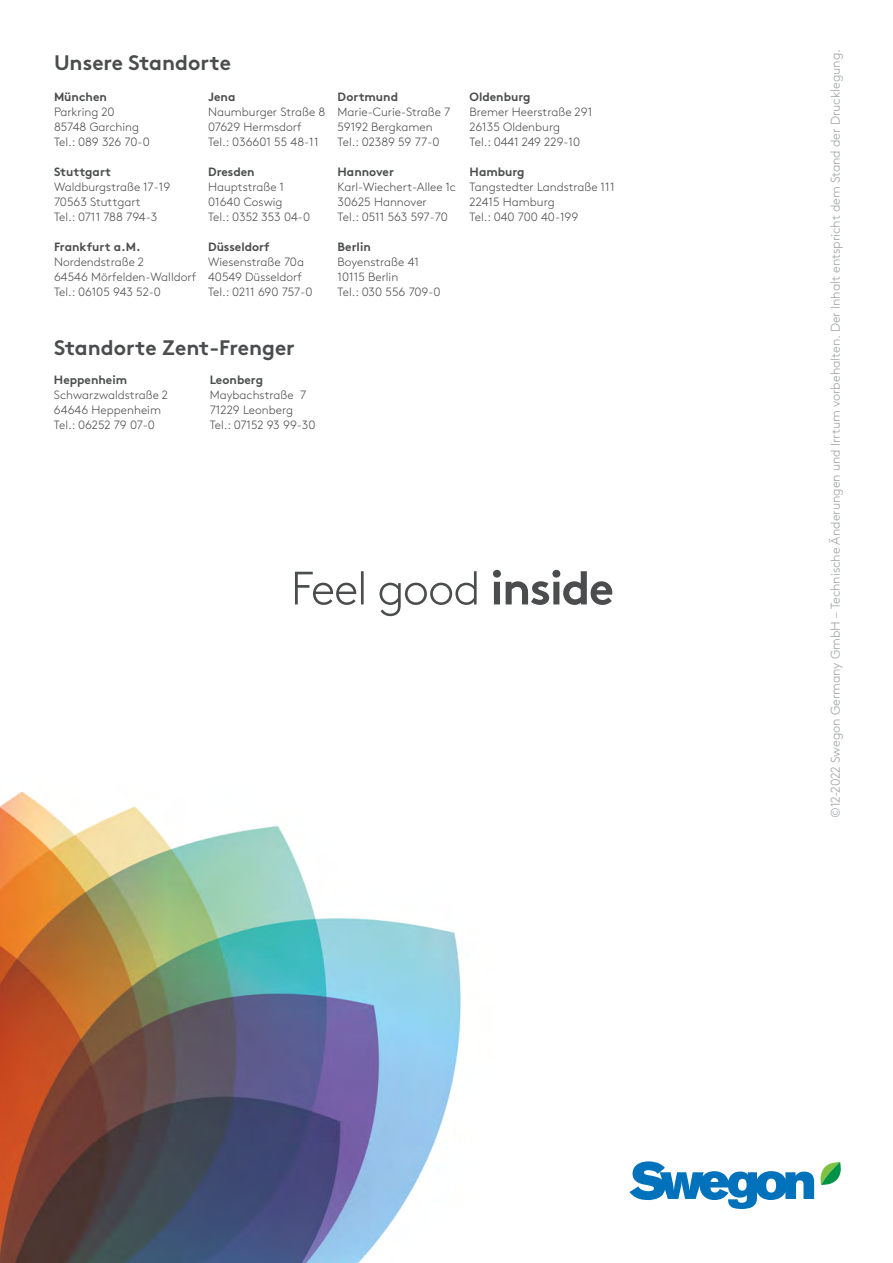
<style>
.page{position:relative;width:893px;height:1263px;background:#fff}
.page>*{position:absolute;margin:0;border:0;box-sizing:border-box;transform-origin:0 0}
.t1{font:700 21px "Swegon Brown";color:#4b4c4d}
.Date{font:300 12.75px "Swegon Brown";letter-spacing:-.005em;color:#9d9fa2}
.t2{font:300 12px/15px "Swegon Brown";color:#4b4c4d}
.t3{font:700 12px "Swegon Brown";color:#4b4c4d}
.s1{font-weight:700}
</style>
<div class="page">
<svg style="left:295px;top:570px;width:317px;height:46px"></svg>
<img style="left:0;top:792px;width:461px;height:471px">
<svg style="left:629px;top:1161px;width:212px;height:48px"></svg>
<p class="t1" style="left:54px;top:45px;width:178px">Unsere Standorte</p>
<p class="t3" style="left:54px;top:87px;width:54px">München</p>
<p class="t2" style="left:54px;top:103px;width:62px">Parkring 20</p>
<p class="t2" style="left:54px;top:118px;width:87px">85748 Garching</p>
<p class="t2" style="left:54px;top:133px;width:97px">Tel.: 089 326 70-0</p>
<p class="t3" style="left:54px;top:162px;width:59px">Stuttgart</p>
<p class="t2" style="left:54px;top:178px;width:118px">Waldburgstraße 17-19</p>
<p class="t2" style="left:54px;top:193px;width:88px">70563 Stuttgart</p>
<p class="t2" style="left:54px;top:208px;width:105px">Tel.: 0711 788 794-3</p>
<p class="t3" style="left:54px;top:237px;width:88px">Frankfurt a.M.</p>
<p class="t2" style="left:54px;top:253px;width:92px">Nordendstraße 2</p>
<p class="t2" style="left:54px;top:268px;width:144px">64546 Mörfelden-Walldorf</p>
<p class="t2" style="left:54px;top:283px;width:109px">Tel.: 06105 943 52-0</p>
<p class="t2" style="left:208px;top:88px;width:119px"><span class="s1">Jena<br></span>Naumburger Straße 8<br>07629 Hermsdorf<br>Tel.: 036601 55 48-11</p>
<p class="t3" style="left:208px;top:162px;width:48px">Dresden</p>
<p class="t2" style="left:208px;top:178px;width:77px">Hauptstraße 1</p>
<p class="t2" style="left:208px;top:193px;width:76px">01640 Coswig</p>
<p class="t2" style="left:208px;top:208px;width:103px">Tel.: 0352 353 04-0</p>
<p class="t3" style="left:208px;top:237px;width:63px">Düsseldorf</p>
<p class="t2" style="left:208px;top:253px;width:97px">Wiesenstraße 70a</p>
<p class="t2" style="left:208px;top:268px;width:95px">40549 Düsseldorf</p>
<p class="t2" style="left:208px;top:283px;width:106px">Tel.: 0211 690 757-0</p>
<p class="t3" style="left:338px;top:87px;width:62px">Dortmund</p>
<p class="t2" style="left:338px;top:103px;width:114px">Marie-Curie-Straße 7</p>
<p class="t2" style="left:338px;top:118px;width:96px">59192 Bergkamen</p>
<p class="t2" style="left:338px;top:133px;width:103px">Tel.: 02389 59 77-0</p>
<p class="t3" style="left:338px;top:162px;width:58px">Hannover</p>
<p class="t2" style="left:338px;top:178px;width:120px">Karl-Wiechert-Allee 1c</p>
<p class="t2" style="left:338px;top:193px;width:91px">30625 Hannover</p>
<p class="t2" style="left:338px;top:208px;width:112px">Tel.: 0511 563 597-70</p>
<p class="t3" style="left:338px;top:237px;width:35px">Berlin</p>
<p class="t2" style="left:338px;top:253px;width:83px">Boyenstraße 41</p>
<p class="t2" style="left:338px;top:268px;width:62px">10115 Berlin</p>
<p class="t2" style="left:338px;top:283px;width:104px">Tel.: 030 556 709-0</p>
<p class="t3" style="left:470px;top:87px;width:62px">Oldenburg</p>
<p class="t2" style="left:470px;top:103px;width:124px">Bremer Heerstraße 291</p>
<p class="t2" style="left:470px;top:118px;width:92px">26135 Oldenburg</p>
<p class="t2" style="left:470px;top:133px;width:112px">Tel.: 0441 249 229-10</p>
<p class="t3" style="left:470px;top:162px;width:56px">Hamburg</p>
<p class="t2" style="left:470px;top:178px;width:146px">Tangstedter Landstraße 111</p>
<p class="t2" style="left:470px;top:193px;width:87px">22415 Hamburg</p>
<p class="t2" style="left:470px;top:208px;width:110px">Tel.: 040 700 40-199</p>
<p class="t1" style="left:54px;top:330px;width:242px">Standorte Zent-Frenger</p>
<p class="t3" style="left:54px;top:370px;width:75px">Heppenheim</p>
<p class="t2" style="left:54px;top:387px;width:116px">Schwarzwaldstraße 2</p>
<p class="t2" style="left:54px;top:402px;width:109px">64646 Heppenheim</p>
<p class="t2" style="left:54px;top:417px;width:103px">Tel.: 06252 79 07-0</p>
<p class="t3" style="left:210px;top:370px;width:55px">Leonberg</p>
<p class="t2" style="left:210px;top:387px;width:98px">Maybachstraße 7</p>
<p class="t2" style="left:210px;top:402px;width:85px">71229 Leonberg</p>
<p class="t2" style="left:210px;top:417px;width:107px">Tel.: 07152 93 99-30</p>
<p class="Date" style="left:826px;top:817px;width:769px;rotate:-90deg">©12-2022 Swegon Germany GmbH – Technische Änderungen und Irrtum vorbehalten. Der Inhalt entspricht dem Stand der Drucklegung.</p>
</div>
